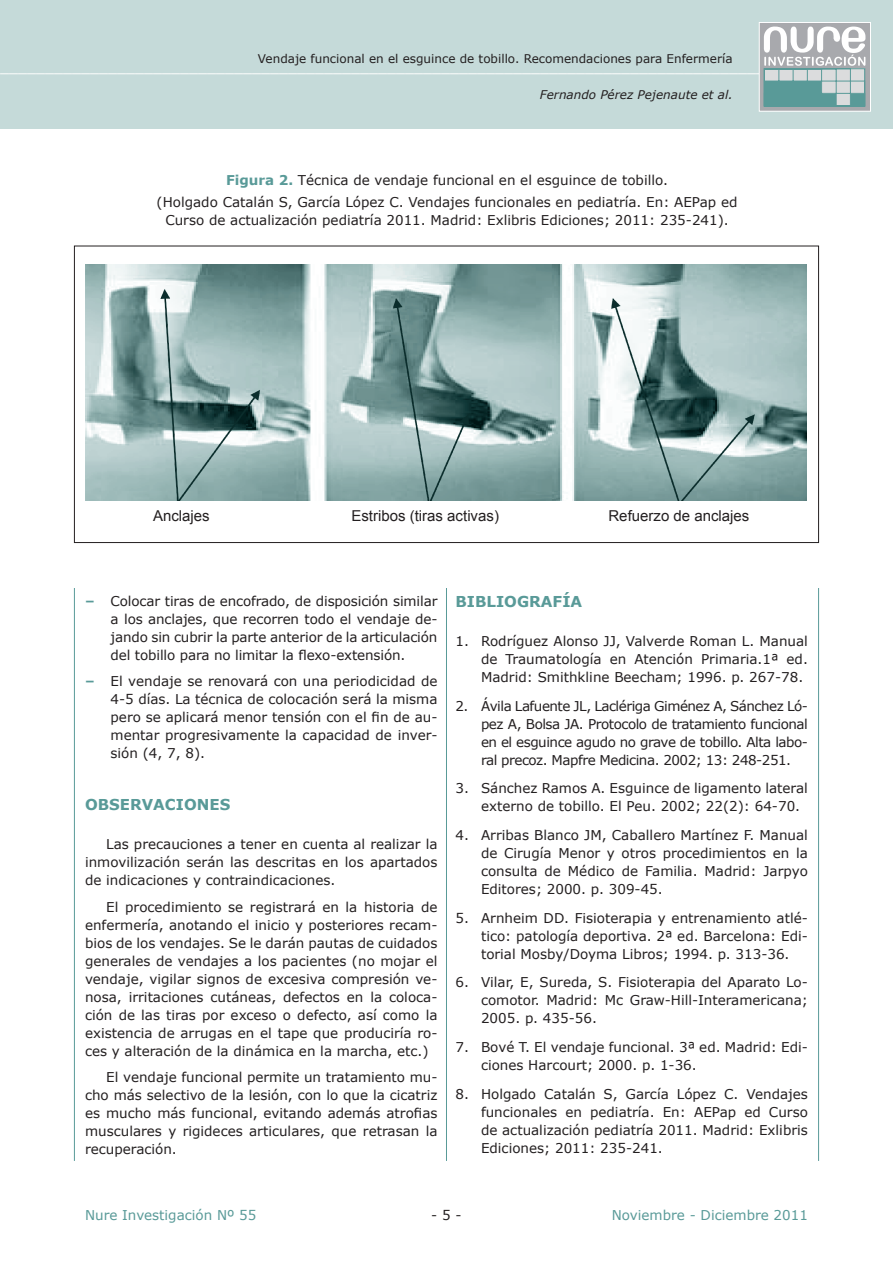
<style>
.page{position:relative;width:893px;height:1263px;background:#fff}
.page>*{position:absolute;margin:0;border:0;box-sizing:border-box;transform-origin:0 0}
.t1{font:18px "Times";color:#fff}
.t2{font:15px "Arial";color:#231f20}
.t3{font:700 15px "Verdana";color:#599a98}
.t4{font:13.5px/18px "Verdana";color:#231f20;text-align:justify}
.t5{font:13.5px "Verdana";color:#599a98}
.t6{font:12px "Verdana";color:#231f20}
.t7{font:italic 12px "Verdana";color:#231f20}
.s1{font-weight:700;color:#599a98}
</style>
<div class="page">
<div style="left:1px;top:0;width:892px;height:128px;background:#c5dad9"></div>
<hr style="left:0;top:0;width:1px;height:128px;background:#c5dad9">
<div style="left:759px;top:23px;width:111px;height:88px;background:#a8a9ad"></div>
<svg style="left:764px;top:27px;width:102px;height:80px"></svg>
<div style="left:759px;top:22px;width:112px;height:90px;border:1px solid #fff"></div>
<hr style="left:446px;top:174px;width:1px;height:987px;background:#599a98">
<hr style="left:74px;top:174px;width:1px;height:987px;background:#599a98">
<hr style="left:818px;top:174px;width:1px;height:987px;background:#599a98">
<div style="left:50px;top:164px;width:789px;height:424px;background:#fff"></div>
<img style="left:85px;top:264px;width:722px;height:237px">
<p class="t6" style="left:258px;top:51px;width:476px">Vendaje funcional en el esguince de tobillo. Recomendaciones para Enfermería</p>
<p class="t7" style="left:540px;top:87px;width:194px">Fernando Pérez Pejenaute et al.</p>
<h1 class="t1" style="left:0;top:56px;width:838px">_____________________________________________________________________________________________</h1>
<p class="t4" style="left:157px;top:168px;width:582px;line-height:22.2px;text-align:center"><span class="s1">FIGURA 2.</span> Técnica de vendaje funcional en el esguince de tobillo.<br>(Holgado Catalán S, García López C. Vendajes funcionales en pediatría. En: AEPap ed</p>
<p class="t4" style="left:165px;top:211px;width:565px">Curso de actualización pediatría 2011. Madrid: Exlibris Ediciones; 2011: 235-241).</p>
<p class="t2" style="left:153px;top:506px;width:58px">Anclajes</p>
<p class="t2" style="left:351px;top:506px;width:149px">Estribos (tiras activas)</p>
<p class="t2" style="left:608px;top:506px;width:142px">Refuerzo de anclajes</p>
<p class="t4" style="left:111px;top:591px;width:328px;text-indent:-26px"><span class="s1">–</span> Colocar tiras de encofrado, de disposición similar a los anclajes, que recorren todo el vendaje de&shy;jando sin cubrir la parte anterior de la articulación del tobillo para no limitar la flexo-extensión.</p>
<p class="t4" style="left:111px;top:672px;width:328px;text-indent:-26px"><span class="s1">–</span> El vendaje se renovará con una periodicidad de 4-5 días. La técnica de colocación será la misma pero se aplicará menor tensión con el fin de au&shy;mentar progresivamente la capacidad de inver&shy;sión (4, 7, 8).</p>
<p class="t3" style="left:85px;top:795px;width:36px">OBSERVACI</p>
<p class="t3" style="left:184px;top:795px;width:36px">ONES</p>
<p class="t4" style="left:85px;top:835px;width:354px;text-indent:21px">Las precauciones a tener en cuenta al realizar la inmovilización serán las descritas en los apartados de indicaciones y contraindicaciones.</p>
<p class="t4" style="left:85px;top:898px;width:354px;text-indent:21px">El procedimiento se registrará en la historia de enfermería, anotando el inicio y posteriores recam&shy;bios de los vendajes. Se le darán pautas de cuidados generales de vendajes a los pacientes (no mojar el vendaje, vigilar signos de excesiva compresión ve&shy;nosa, irritaciones cutáneas, defectos en la coloca&shy;ción de las tiras por exceso o defecto, así como la existencia de arrugas en el tape que produciría ro&shy;ces y alteración de la dinámica en la marcha, etc.)</p>
<p class="t4" style="left:85px;top:1068px;width:354px;text-indent:21px">El vendaje funcional permite un tratamiento mu&shy;cho más selectivo de la lesión, con lo que la cicatriz es mucho más funcional, evitando además atrofias musculares y rigideces articulares, que retrasan la recuperación.</p>
<p class="t3" style="left:455px;top:592px;width:86px">BIBLIOGRAF</p>
<p class="t3" style="left:562px;top:592px;width:20px">ÍA</p>
<p class="t4" style="left:481px;top:632px;width:328px;text-indent:-26px">1. Rodríguez Alonso JJ, Valverde Roman L. Manual de Traumatología en Atención Primaria.1ª ed.<br>Madrid: Smithkline Beecham; 1996. p. 267-78.</p>
<p class="t4" style="left:481px;top:696px;width:328px;text-indent:-26px">2. Ávila Lafuente JL, Laclériga Giménez A, Sánchez Ló&shy;pez A, Bolsa JA. Protocolo de tratamiento funcional en el esguince agudo no grave de tobillo. Alta labo&shy;ral precoz. Mapfre Medicina. 2002; 13: 248-251.</p>
<p class="t4" style="left:481px;top:779px;width:328px;text-indent:-26px">3. Sánchez Ramos A. Esguince de ligamento lateral externo de tobillo. El Peu. 2002; 22(2): 64-70.</p>
<p class="t4" style="left:481px;top:826px;width:328px;text-indent:-26px">4. Arribas Blanco JM, Caballero Martínez F. Manual de Cirugía Menor y otros procedimientos en la consulta de Médico de Familia. Madrid: Jarpyo Editores; 2000. p. 309-45.</p>
<p class="t4" style="left:481px;top:908px;width:328px;text-indent:-26px">5. Arnheim DD. Fisioterapia y entrenamiento atlé&shy;tico: patología deportiva. 2ª ed. Barcelona: Edi&shy;torial Mosby/Doyma Libros; 1994. p. 313-36.</p>
<p class="t4" style="left:481px;top:973px;width:328px;text-indent:-26px">6. Vilar, E, Sureda, S. Fisioterapia del Aparato Lo&shy;comotor. Madrid: Mc Graw-Hill-Interamericana; 2005. p. 435-56.</p>
<p class="t4" style="left:481px;top:1037px;width:328px;text-indent:-26px">7. Bové T. El vendaje funcional. 3ª ed. Madrid: Edi&shy;ciones Harcourt; 2000. p. 1-36.</p>
<p class="t4" style="left:481px;top:1084px;width:328px;text-indent:-26px">8. Holgado Catalán S, García López C. Vendajes funcionales en pediatría. En: AEPap ed Curso de actualización pediatría 2011. Madrid: Exlibris Ediciones; 2011: 235-241.</p>
<p class="t5" style="left:85px;top:1207px;width:173px">Nure Investigación Nº 55</p>
<p class="t4" style="left:431px;top:1206px;width:32px">- 5 -</p>
<p class="t5" style="left:612px;top:1207px;width:198px">Noviembre - Diciembre 2011</p>
</div>
